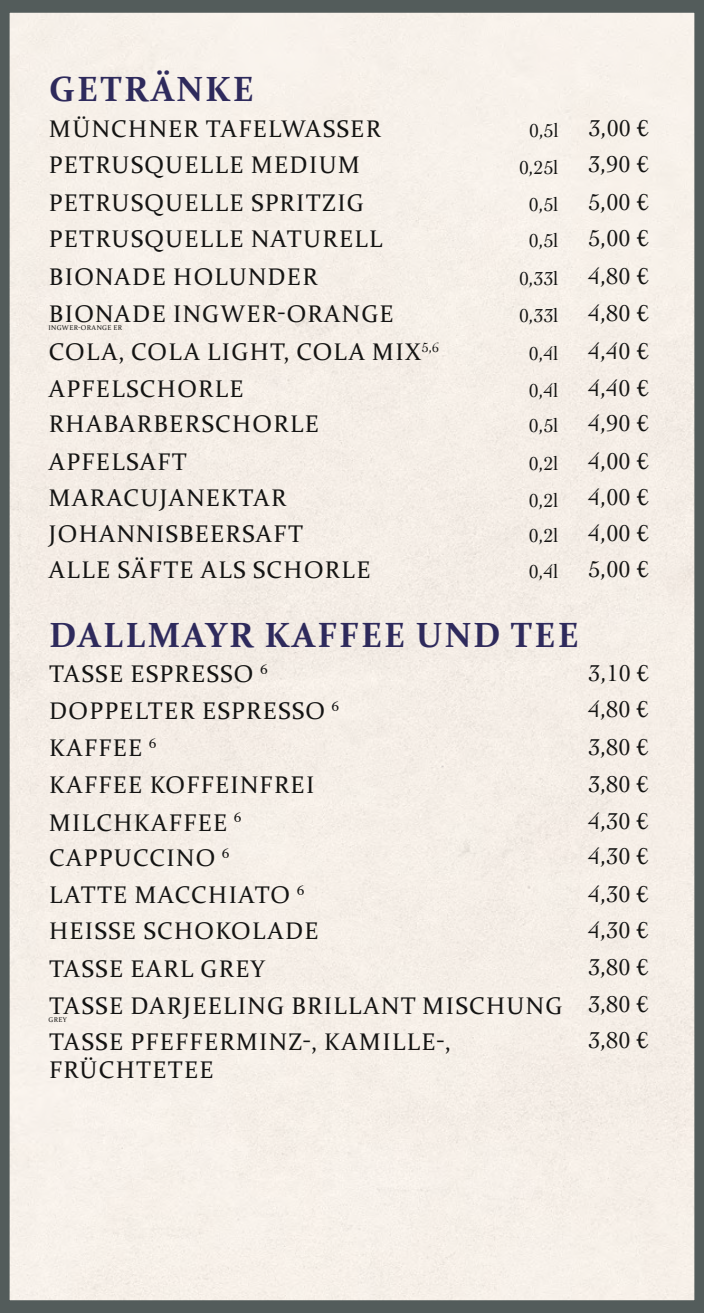
<style>
.page{position:relative;width:704px;height:1313px;background:#fff}
.page>*{position:absolute;margin:0;border:0;box-sizing:border-box;transform-origin:0 0}
.t1{font:700 35px "Constantia";letter-spacing:.06em;color:#2e2a5c}
.t2{font:24.06px/36.8px "Constantia";letter-spacing:.06em;color:#141413}
.t3{font:24.06px/36.7px "Cochin";color:#141413;text-align:justify}
.t4{font:19.69px/37.2px "Cochin";color:#141413;text-align:center}
.t5{font:6.88px "Constantia";letter-spacing:.06em;color:#141413}
</style>
<div class="page">
<div style="left:0;top:0;width:703px;height:1312px;background:#f5efe7"></div>
<h1 class="t1" style="left:49px;top:75px;width:206px">GETRÄNKE</h1>
<p class="t2" style="left:49px;top:112px;width:346px;line-height:37.1px">MÜNCHNER TAFELWASSER<br>PETRUSQUELLE MEDIUM<br>PETRUSQUELLE SPRITZIG<br>PETRUSQUELLE NATURELL<br>BIONADE HOLUNDER<br>BIONADE INGWER-ORANGE</p>
<p class="t5" style="left:48px;top:325px;width:75px">INGWER-ORANGE ER</p>
<p class="t2" style="left:49px;top:336px;width:391px">COLA, COLA LIGHT, COLA MIX<sup>5,6</sup></p>
<p class="t4" style="left:518px;top:112px;width:41px">0,5l<br>0,25l<br>0,5l<br>0,5l<br>0,33l<br>0,33l<br>0,4l</p>
<p class="t3" style="left:588px;top:109px;width:62px;line-height:37.2px">3,00 € 3,90 € 5,00 € 5,00 € 4,80 € 4,80 € 4,40 €</p>
<p class="t2" style="left:49px;top:372px;width:196px">APFELSCHORLE</p>
<p class="t4" style="left:528px;top:372px;width:31px">0,4l</p>
<p class="t3" style="left:588px;top:369px;width:62px">4,40 €</p>
<p class="t2" style="left:49px;top:408px;width:271px">RHABARBERSCHORLE</p>
<p class="t4" style="left:528px;top:407px;width:31px">0,5l</p>
<p class="t3" style="left:588px;top:405px;width:62px">4,90 €</p>
<p class="t2" style="left:49px;top:445px;width:139px">APFELSAFT</p>
<p class="t4" style="left:528px;top:445px;width:31px">0,2l</p>
<p class="t3" style="left:588px;top:442px;width:62px">4,00 €</p>
<p class="t2" style="left:49px;top:482px;width:239px">MARACUJANEKTAR</p>
<p class="t4" style="left:528px;top:481px;width:31px">0,2l</p>
<p class="t3" style="left:588px;top:479px;width:62px">4,00 €</p>
<p class="t2" style="left:49px;top:517px;width:322px;line-height:36.3px">JOHANNISBEERSAFT<br>ALLE SÄFTE ALS SCHORLE</p>
<p class="t4" style="left:528px;top:517px;width:31px;line-height:36.3px;text-align:left">0,2l<br>0,4l</p>
<p class="t3" style="left:588px;top:515px;width:62px;line-height:36.3px">4,00 €<br>5,00 €</p>
<h1 class="t1" style="left:49px;top:620px;width:530px">DALLMAYR KAFFEE UND TEE</h1>
<p class="t2" style="left:49px;top:657px;width:291px">TASSE ESPRESSO <sup>6<br></sup>DOPPELTER ESPRESSO <sup>6<br></sup>KAFFEE <sup>6<br></sup>KAFFEE KOFFEINFREI<br>MILCHKAFFEE <sup>6<br></sup>CAPPUCCINO <sup>6<br></sup>LATTE MACCHIATO <sup>6<br></sup>HEISSE SCHOKOLADE<br>TASSE EARL GREY</p>
<p class="t2" style="left:49px;top:989px;width:514px;line-height:35.9px">TASSE DARJEELING BRILLANT MISCHUNG<br>TASSE PFEFFERMINZ-, KAMILLE-,</p>
<p class="t2" style="left:49px;top:1053px;width:166px">FRÜCHTETEE</p>
<p class="t5" style="left:49px;top:1016px;width:20px">GREY</p>
<p class="t3" style="left:588px;top:655px;width:62px">3,10 € 4,80 € 3,80 € 3,80 € 4,30 € 4,30 € 4,30 € 4,30 € 3,80 € 3,80 € 3,80 €</p>
</div>
